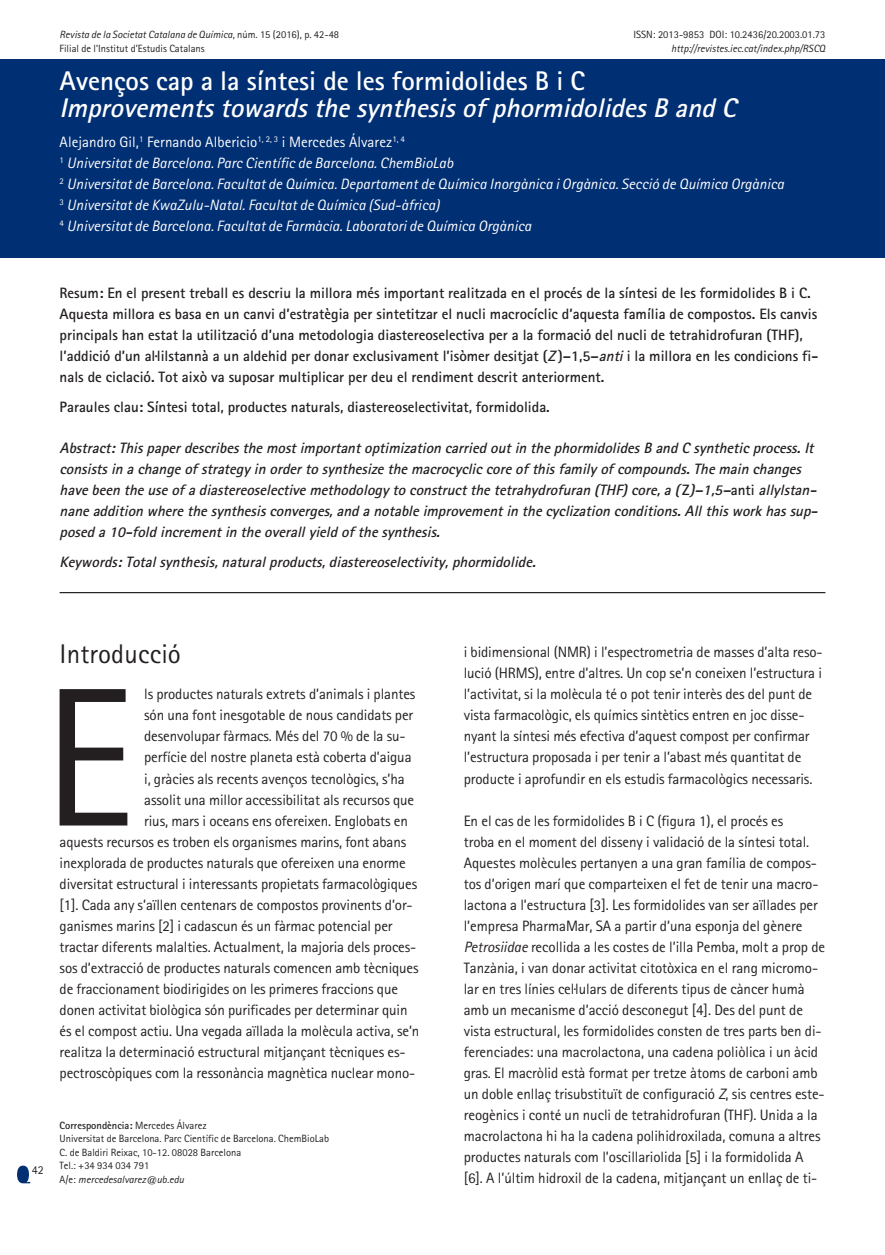
<style>
.page{position:relative;width:885px;height:1255px;background:#fff}
.page>*{position:absolute;margin:0;border:0;box-sizing:border-box;transform-origin:0 0}
.Capitular{font:197.55px "Rotis Sans Serif Std";color:#231f20}
.Subtitol{font:italic 700 27px "Rotis Sans Serif Std";color:#fff}
.Titol{font:700 27px "Rotis Sans Serif Std";color:#fff}
.L1{font:27px "Rotis Sans Serif Std";letter-spacing:.005em;color:#231f20}
.Capitular-2{font:15px/21px "Rotis Sans Serif Std";letter-spacing:-.01em;color:#231f20}
.Z-2col{font:15px/21px "Rotis Sans Serif Std";letter-spacing:-.005em;color:#231f20}
.Resum{font:700 15px/21px "Rotis Sans Serif Std";color:#231f20}
.Abstract{font:italic 700 15px/21px "Rotis Sans Serif Std";color:#231f20}
.Lloc{font:italic 15px "Rotis Sans Serif Std";letter-spacing:.005em;color:#fff}
.Paraules-clau{font:700 15px "Rotis Sans Serif Std";color:#231f20}
.Keywords{font:italic 700 15px "Rotis Sans Serif Std";color:#231f20}
.Autor{font:15px "Rotis Sans Serif Std";letter-spacing:.005em;color:#fff}
.FE{font:12px "Rotis Sans Serif Std";color:#231f20}
.Correspondencia{font:10.5px "Rotis Sans Serif Std";color:#231f20}
.FE-2{font:italic 10.5px "Rotis Sans Serif Std";color:#231f20}
.FE-3{font:10.5px "Rotis Sans Serif Std";color:#231f20}
.Correspondencia-2{font:700 10.5px "Rotis Sans Serif Std";color:#231f20}
.Correspondencia-3{font:italic 10.5px "Rotis Sans Serif Std";color:#231f20}
.s1{font-style:normal}
.s2{font-style:italic}
.s3{font-weight:400}
</style>
<div class="page">
<svg style="left:17px;top:1165px;width:13px;height:18px"></svg>
<div style="left:0;top:60px;width:884px;height:198px;background:#002f73"></div>
<hr style="left:60px;top:592px;width:765px;height:1px;background:#231f20">
<p class="FE-2" style="left:60px;top:28px;width:281px">Revista de la Societat Catalana de Química<span class="s1">, núm. 15 (2016), p. 42-48</span></p>
<p class="FE-3" style="left:633px;top:28px;width:193px">ISSN: 2013-9853 DOI: 10.2436/20.2003.01.73</p>
<p class="FE-3" style="left:60px;top:42px;width:147px">Filial de l’Institut d’Estudis Catalans</p>
<p class="FE-2" style="left:671px;top:42px;width:156px">http://revistes.iec.cat/index.php/RSCQ</p>
<p class="Titol" style="left:60px;top:64px;width:527px">Avenços cap a la síntesi de les formidolides B i C</p>
<p class="Subtitol" style="left:60px;top:91px;width:685px">ImprovementstowardsthesynthesisofphormidolidesB and C</p>
<p class="Autor" style="left:60px;top:133px;width:347px">Alejandro Gil,<sup>1</sup> Fernando Albericio<sup>1,</sup> <sup>2,</sup> <sup>3</sup> i Mercedes Álvarez<sup>1,</sup> <sup>4</sup></p>
<p class="Lloc" style="left:60px;top:154px;width:395px"><sup>1</sup> Universitat de Barcelona. Parc Científic de Barcelona. ChemBioLab</p>
<p class="Lloc" style="left:60px;top:175px;width:726px"><sup>2</sup> Universitat de Barcelona. Facultat de Química. Departament de Química Inorgànica i Orgànica. Secció de Química Orgànica</p>
<p class="Lloc" style="left:60px;top:196px;width:381px"><sup>3</sup> Universitat de KwaZulu-Natal. Facultat de Química (Sud-àfrica)</p>
<p class="Lloc" style="left:60px;top:217px;width:473px"><sup>4</sup> Universitat de Barcelona. Facultat de Farmàcia. Laboratori de Química Orgànica</p>
<p class="Resum" style="left:60px;top:282px;width:760px">Resum: En el present treball es descriu la millora més important realitzada en el procés de la síntesi de les formidolides B i C.<br>Aquesta millora es basa en un canvi d’estratègia per sintetitzar el nucli macrocíclic d’aquesta família de compostos. Els canvis principals han estat la utilització d’una metodologia diastereoselectiva per a la formació del nucli de tetrahidrofuran (THF), l’addició d’un al·lilstannà a un aldehid per donar exclusivament l’isòmer desitjat (<span class="s2">Z</span>)–1,5–<span class="s2">anti</span>i la millora en les condicions fi&shy;nals de ciclació. Tot això va suposar multiplicar per deu el rendiment descrit anteriorment.</p>
<p class="Paraules-clau" style="left:60px;top:397px;width:492px">Paraules clau: Síntesi total, productes naturals, diastereoselectivitat, formidolida.</p>
<p class="Abstract" style="left:60px;top:437px;width:763px">Abstract:Thispaperdescribesthemostimportantoptimization carried outin thephormidolidesB and C syntheticprocess.It consistsin achangeofstrategyin orderto synthesizethemacrocycliccoreofthisfamilyofcompounds.Themain changes havebeen theuseofadiastereoselectivemethodologyto constructthetetrahydrofuran (THF)core,a( <span class="s1">Z</span> )–1,5–<span class="s1">a n t i</span> allylstan&shy;naneaddition wherethesynthesisconverges,and anotableimprovementin thecyclization conditions.Allthisworkhassup&shy;posed a10-fold incrementin theoverallyield ofthesynthesis.</p>
<p class="Keywords" style="left:60px;top:552px;width:481px">Keywords:Totalsynthesis,naturalproducts,diastereoselectivity,phormidolide.</p>
<p class="FE" style="left:32px;top:1162px;width:13px">42</p>
<p class="L1" style="left:60px;top:638px;width:123px">Introducció</p>
<p class="Capitular" style="left:43px;top:642px;width:93px">E</p>
<p class="Capitular-2" style="left:144px;top:683px;width:273px">ls productes naturals extrets d’animals i plantes</p>
<p class="Capitular-2" style="left:144px;top:704px;width:270px">són una font inesgotable de nous candidats per</p>
<p class="Capitular-2" style="left:144px;top:725px;width:263px">desenvolupar fàrmacs. Més del 70 % de la su-</p>
<p class="Capitular-2" style="left:144px;top:746px;width:269px">perfície del nostre planeta està coberta d’aigua</p>
<p class="Capitular-2" style="left:144px;top:767px;width:262px">i, gràcies als recents avenços tecnològics, s’ha</p>
<p class="Capitular-2" style="left:144px;top:788px;width:271px">assolit una millor accessibilitat als recursos que</p>
<p class="Capitular-2" style="left:144px;top:809px;width:265px">rius, mars i oceans ens ofereixen. Englobats en</p>
<p class="Capitular-2" style="left:60px;top:830px;width:348px">aquests recursos es troben els organismes marins, font abans</p>
<p class="Capitular-2" style="left:60px;top:851px;width:348px">inexplorada de productes naturals que ofereixen una enorme</p>
<p class="Capitular-2" style="left:60px;top:872px;width:359px">diversitat estructural i interessants propietats farmacològiques</p>
<p class="Capitular-2" style="left:60px;top:893px;width:354px">[1]. Cada any s’aïllen centenars de compostos provinents d’or-</p>
<p class="Capitular-2" style="left:60px;top:914px;width:334px">ganismes marins [2] i cadascun és un fàrmac potencial per</p>
<p class="Capitular-2" style="left:60px;top:935px;width:358px">tractar diferents malalties. Actualment, la majoria dels proces-</p>
<p class="Capitular-2" style="left:60px;top:956px;width:360px">sos d’extracció de productes naturals comencen amb tècniques</p>
<p class="Capitular-2" style="left:60px;top:977px;width:340px">de fraccionament biodirigides on les primeres fraccions que</p>
<p class="Capitular-2" style="left:60px;top:998px;width:349px">donen activitat biològica són purificades per determinar quin</p>
<p class="Capitular-2" style="left:60px;top:1019px;width:361px">és el compost actiu. Una vegada aïllada la molècula activa, se’n</p>
<p class="Capitular-2" style="left:60px;top:1040px;width:347px">realitza la determinació estructural mitjançant tècniques es-</p>
<p class="Capitular-2" style="left:60px;top:1061px;width:357px">pectroscòpiques com la ressonància magnètica nuclear mono-</p>
<p class="Correspondencia-2" style="left:60px;top:1118px;width:149px">Correspondència: <span class="s3">Mercedes Álvarez</span></p>
<p class="Correspondencia" style="left:60px;top:1132px;width:271px">Universitat de Barcelona. Parc Científic de Barcelona. ChemBioLab</p>
<p class="Correspondencia" style="left:60px;top:1146px;width:183px">C. de Baldiri Reixac, 10-12. 08028 Barcelona</p>
<p class="Correspondencia" style="left:60px;top:1159px;width:91px">Tel.: +34 934 034 791</p>
<p class="Correspondencia-3" style="left:60px;top:1173px;width:126px"><span class="s1">A/e:</span> mercedesalvarez@ub.edu</p>
<p class="Capitular-2" style="left:464px;top:641px;width:360px">i bidimensional (NMR) i l’espectrometria de masses d’alta reso&shy;lució (HRMS), entre d’altres. Un cop se’n coneixen l’estructura i l’activitat, si la molècula té o pot tenir interès des del punt de vista farmacològic, els químics sintètics entren en joc disse&shy;nyant la síntesi més efectiva d’aquest compost per confirmar l’estructura proposada i per tenir a l’abast més quantitat de producte i aprofundir en els estudis farmacològics necessaris.</p>
<p class="Z-2col" style="left:464px;top:809px;width:363px">En el cas de les formidolides B i C (figura 1), el procés es<br>troba en el moment del disseny i validació de la síntesi total.<br>Aquestes molècules pertanyen a una gran família de compos&shy;tos d’origen marí que comparteixen el fet de tenir una macro&shy;lactona a l’estructura [3]. Les formidolides van ser aïllades per l’empresa PharmaMar, SA a partir d’una esponja del gènere <span class="s2">Petrosiidae</span> recollida a les costes de l’illa Pemba, molt a prop de Tanzània, i van donar activitat citotòxica en el rang micromo&shy;lar en tres línies cel·lulars de diferents tipus de càncer humà amb un mecanisme d’acció desconegut [4]. Des del punt de vista estructural, les formidolides consten de tres parts ben di&shy;ferenciades: una macrolactona, una cadena poliòlica i un àcid gras. El macròlid està format per tretze àtoms de carboni amb un doble enllaç trisubstituït de configuració <span class="s2">Z</span>, sis centres este&shy;reogènics i conté un nucli de tetrahidrofuran (THF). Unida a la macrolactona hi ha la cadena polihidroxilada, comuna a altres productes naturals com l’oscillariolida [5] i la formidolida A [6]. A l’últim hidroxil de la cadena, mitjançant un enllaç de ti-</p>
</div>
